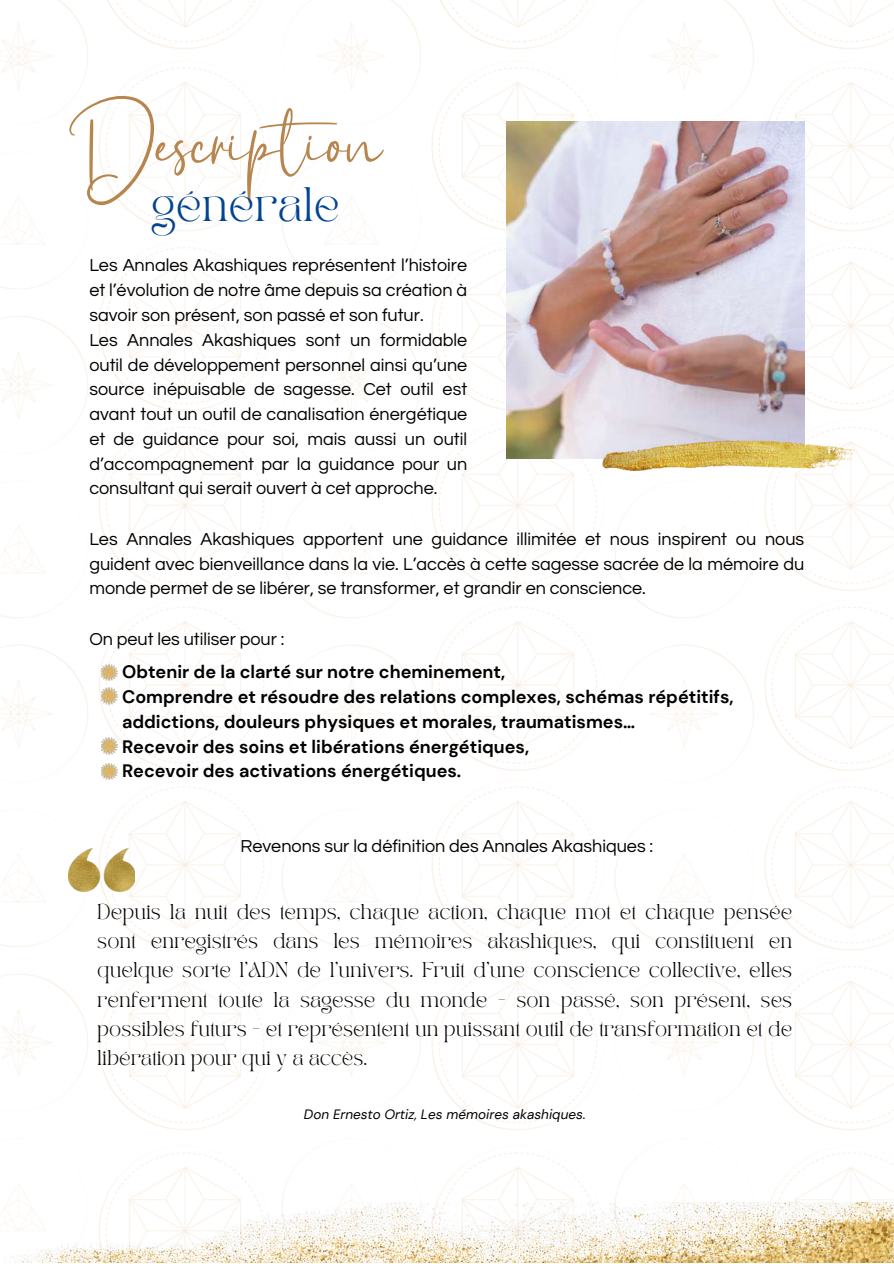
<style>
.page{position:relative;width:894px;height:1264px;background:#fff}
.page>*{position:absolute;margin:0;border:0;box-sizing:border-box;transform-origin:0 0}
.t1{font:156px "Holistic Signature";color:#b7854d}
.t2{font:33.75px "TAN PEARL Regular";color:#024493}
.t3{font:18px/24.8px "Questrial";color:#000}
.t4{font:700 18px/24.8px "DM Sans";color:#000}
.t5{font:15px/29.2px "TAN PEARL Regular";color:#000;text-align:justify}
.t6{font:italic 13.5px "DM Sans";color:#000}
</style>
<div class="page">
<img style="left:0;top:0;width:893px;height:1263px">
<img style="left:506px;top:122px;width:298px;height:336px">
<img style="left:602px;top:437px;width:257px;height:33px">
<img style="left:0;top:1202px;width:893px;height:60px">
<img style="left:69px;top:848px;width:66px;height:43px">
<img style="left:102px;top:664px;width:15px;height:17px">
<img style="left:102px;top:688px;width:15px;height:16px">
<img style="left:102px;top:737px;width:15px;height:17px">
<img style="left:102px;top:763px;width:15px;height:17px">
<h1 class="t1" style="left:89px;top:69px;width:293px">Description</h1>
<h2 class="t2" style="left:151px;top:186px;width:190px">générale</h2>
<p class="t3" style="left:89px;top:253px;width:379px">Les Annales Akashiques représentent l’histoire et l’évolution de notre âme depuis sa création à savoir son présent, son passé et son futur.<br>Les Annales Akashiques sont un formidable outil de développement personnel ainsi qu’une source inépuisable de sagesse. Cet outil est avant tout un outil de canalisation énergétique et de guidance pour soi, mais aussi un outil d’accompagnement par la guidance pour un consultant qui serait ouvert à cet approche.</p>
<p class="t3" style="left:89px;top:527px;width:716px;text-align:justify">Les Annales Akashiques apportent une guidance illimitée et nous inspirent ou nous guident avec bienveillance dans la vie. L’accès à cette sagesse sacrée de la mémoire du monde permet de se libérer, se transformer, et grandir en conscience.</p>
<p class="t3" style="left:89px;top:627px;width:196px">On peut les utiliser pour :</p>
<p class="t4" style="left:122px;top:660px;width:613px">Obtenir de la clarté sur notre cheminement,<br>Comprendre et résoudre des relations complexes, schémas répétitifs, addictions, douleurs physiques et morales, traumatismes…<br>Recevoir des soins et libérations énergétiques,<br>Recevoir des activations énergétiques.</p>
<p class="t3" style="left:240px;top:834px;width:414px">Revenons sur la définition des Annales Akashiques :</p>
<p class="t5" style="left:97px;top:898px;width:696px">Depuis la nuit des temps, chaque action, chaque mot et chaque pensée sont enregistrés dans les mémoires akashiques, qui constituent en quelque sorte l'ADN de l'univers. Fruit d'une conscience collective, elles renferment toute la sagesse du monde - son passé, son présent, ses possibles futurs - et représentent un puissant outil de transformation et de libération pour qui y a accès.</p>
<p class="t6" style="left:304px;top:1105px;width:283px">Don Ernesto Ortiz, Les mémoires akashiques.</p>
</div>
